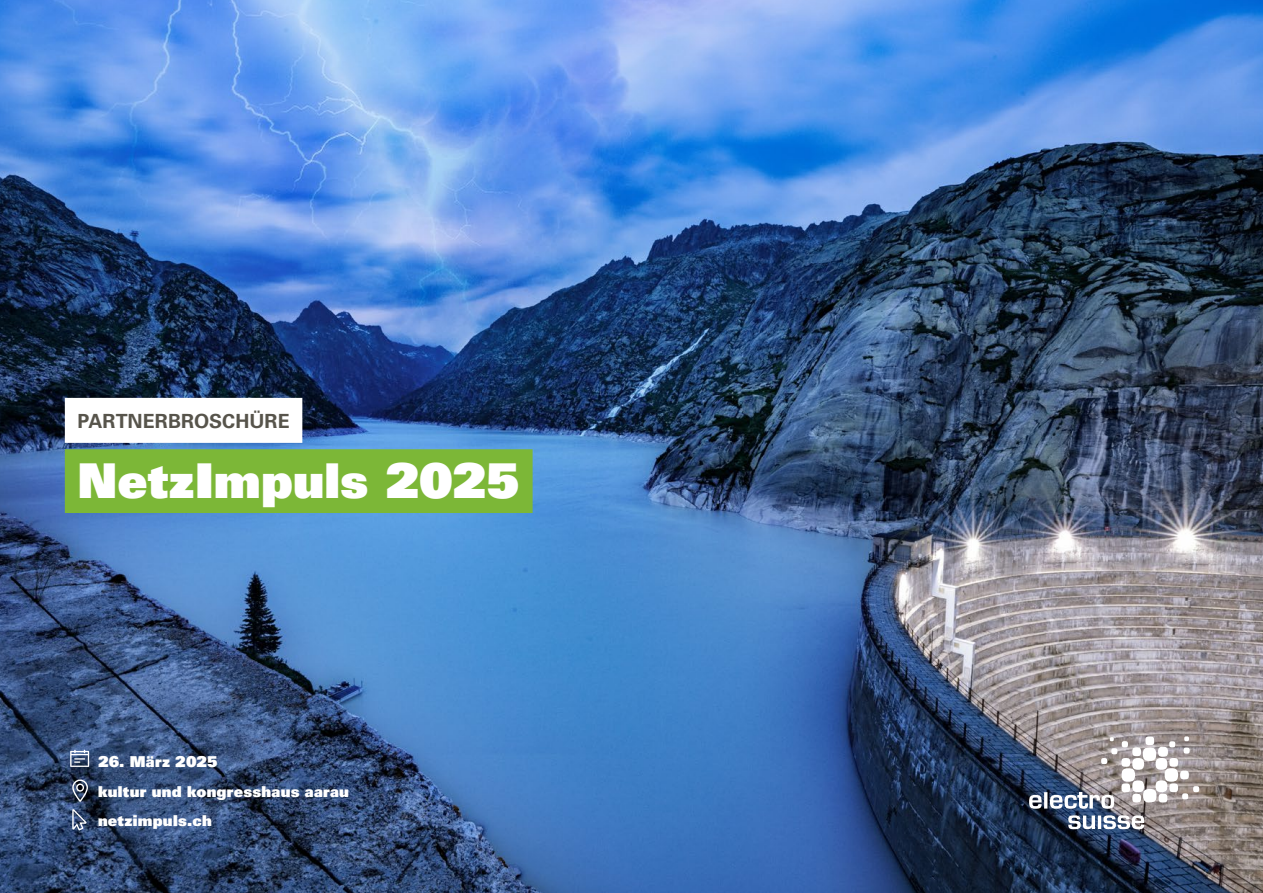
<style>
.page{position:relative;width:1263px;height:893px;background:#fff}
.page>*{position:absolute;margin:0;border:0;box-sizing:border-box;transform-origin:0 0}
.t1{font:48px "Univers LT Std X Black";letter-spacing:.005em;color:#fff}
.t2{font:700 19.5px "Univers LT Std";color:#57544b}
.t3{font:15px/29.7px "Univers LT Std X Black";letter-spacing:.015em;color:#fff}
</style>
<div class="page">
<img style="left:0;top:0;width:1263px;height:893px">
<svg style="left:70px;top:750px;width:19px;height:17px"></svg>
<svg style="left:72px;top:779px;width:16px;height:23px"></svg>
<svg style="left:71px;top:808px;width:17px;height:28px"></svg>
<svg style="left:1068px;top:815px;width:76px;height:14px"></svg>
<svg style="left:1029px;top:736px;width:170px;height:73px"></svg>
<div style="left:1164px;top:768px;width:14px;height:14px;background:#fff;border-radius:50%"></div>
<div style="left:65px;top:398px;width:237px;height:45px;background:#fff"></div>
<div style="left:65px;top:449px;width:468px;height:64px;background:#7cb737"></div>
<h2 class="t2" style="left:78px;top:409px;width:213px">PARTNERBROSCHÜRE</h2>
<h1 class="t1" style="left:78px;top:449px;width:444px">NetzImpuls 2025</h1>
<p class="t3" style="left:98px;top:746px;width:252px">26. März 2025<br>kultur und kongresshaus aarau netzimpuls.ch</p>
</div>
